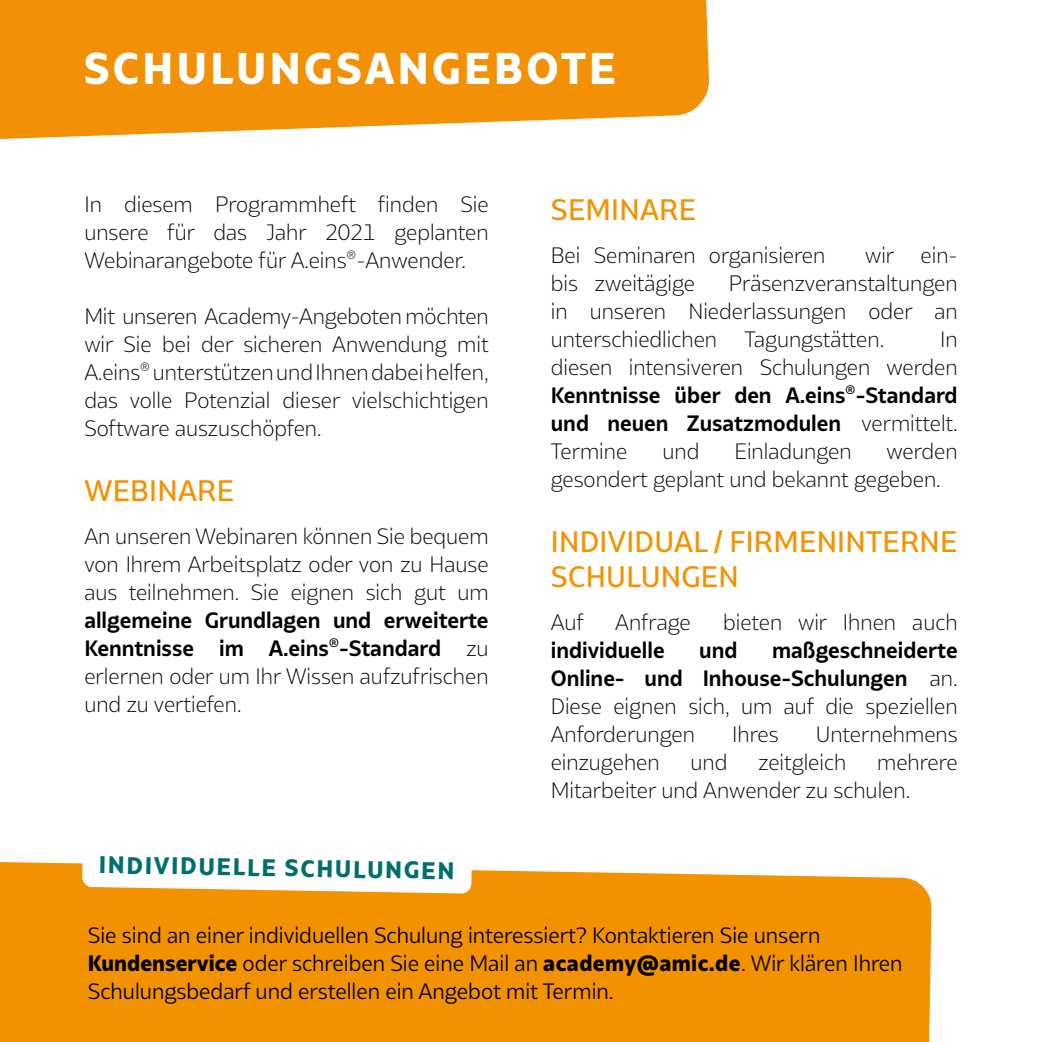
<style>
.page{position:relative;width:1042px;height:1042px;background:#fff}
.page>*{position:absolute;margin:0;border:0;box-sizing:border-box;transform-origin:0 0}
.t1{font:800 42px "Bw Glenn Sans DEMO";letter-spacing:.08em;color:#fff}
.t2{font:500 28px/35px "Bw Glenn Sans DEMO";letter-spacing:.01em;color:#f39200}
.t3{font:800 22.75px "Bw Glenn Sans DEMO";color:#006f6c}
.t4{font:300 21px/28px "Bw Glenn Sans DEMO";color:#000;text-align:justify}
.t5{font:700 21px/28px "Bw Glenn Sans DEMO";color:#000;text-align:justify}
.t6{font:21px/28px "Bw Glenn Sans DEMO";color:#000}
.s1{font-weight:300}
.s2{font-weight:700}
.s3{font-weight:800}
</style>
<div class="page">
<svg style="left:0;top:0;width:709px;height:139px;background:#f39b1c"></svg>
<div style="left:0;top:862px;width:932px;height:180px;background:#f39200"></div>
<svg style="left:82px;top:862px;width:390px;height:31px"></svg>
<h1 class="t1" style="left:84px;top:42px;width:534px">SCHULUNGSANGEBOTE</h1>
<p class="t4" style="left:84px;top:190px;width:406px">In diesem Programmheft finden Sie unsere für das Jahr 2021 geplanten Webinarangebote für A.eins®-Anwender.</p>
<p class="t4" style="left:84px;top:302px;width:406px">Mit unseren Academy-Angeboten möchten wir Sie bei der sicheren Anwendung mit A.eins® unterstützen und Ihnen dabei helfen, das volle Potenzial dieser vielschichtigen Software auszuschöpfen.</p>
<h2 class="t2" style="left:84px;top:473px;width:151px">WEBINARE</h2>
<p class="t4" style="left:84px;top:522px;width:406px">An unseren Webinaren können Sie bequem von Ihrem Arbeitsplatz oder von zu Hause aus teilnehmen. Sie eignen sich gut um</p>
<p class="t5" style="left:84px;top:606px;width:406px">allgemeine Grundlagen und erweiterte Kenntnisse im A.eins®-Standard <span class="s1">zu erlernen oder um Ihr Wissen aufzufrischen und zu vertiefen.</span></p>
<p class="t3" style="left:99px;top:850px;width:357px;rotate:1deg">INDIVIDUELLE SCHULUNGEN</p>
<h2 class="t2" style="left:551px;top:192px;width:147px">SEMINARE</h2>
<p class="t4" style="left:551px;top:241px;width:276px">Bei Seminaren organisieren</p>
<p class="t4" style="left:865px;top:241px;width:94px">wir ein-</p>
<p class="t4" style="left:551px;top:269px;width:146px">bis zweitägige</p>
<p class="t4" style="left:551px;top:269px;width:408px;text-indent:178px">Präsenzveranstaltungen in unseren Niederlassungen oder an unterschiedlichen</p>
<p class="t4" style="left:744px;top:325px;width:141px">Tagungstätten.</p>
<p class="t4" style="left:551px;top:325px;width:408px;text-align:right">In<br>diesen intensiveren Schulungen werden</p>
<p class="t5" style="left:551px;top:381px;width:408px">Kenntnisse über den A.eins®-Standard und neuen Zusatzmodulen <span class="s1">vermittelt.<br>Termine</span></p>
<p class="t4" style="left:551px;top:437px;width:408px;text-indent:336px">werden gesondert geplant und bekannt gegeben.</p>
<h2 class="t2" style="left:551px;top:524px;width:408px">INDIVIDUAL / FIRMENINTERNE<br>SCHULUNGEN</h2>
<p class="t4" style="left:551px;top:608px;width:35px">Auf</p>
<p class="t4" style="left:615px;top:608px;width:77px">Anfrage</p>
<p class="t4" style="left:723px;top:608px;width:236px">bieten wir Ihnen auch</p>
<p class="t5" style="left:551px;top:636px;width:115px">individuelle</p>
<p class="t5" style="left:699px;top:636px;width:40px">und</p>
<p class="t4" style="left:662px;top:437px;width:38px">und</p>
<p class="t4" style="left:734px;top:437px;width:119px">Einladungen</p>
<p class="t4" style="left:551px;top:636px;width:408px;text-indent:221px"><span class="s2">maßgeschneiderte Online- und Inhouse-Schulungen</span> an.<br>Diese eignen sich, um auf die speziellen Anforderungen</p>
<p class="t4" style="left:732px;top:720px;width:48px">Ihres</p>
<p class="t4" style="left:816px;top:720px;width:143px">Unternehmens</p>
<p class="t4" style="left:551px;top:748px;width:110px">einzugehen</p>
<p class="t4" style="left:690px;top:748px;width:38px">und</p>
<p class="t4" style="left:758px;top:748px;width:89px">zeitgleich</p>
<p class="t4" style="left:551px;top:748px;width:408px;text-indent:326px">mehrere<br>Mitarbeiter und Anwender zu schulen.</p>
<p class="t6" style="left:88px;top:921px;width:816px">Sie sind an einer individuellen Schulung interessiert? Kontaktieren Sie unsern<br><span class="s3">Kundenservice</span> oder schreiben Sie eine Mail an <span class="s3">academy@amic.de</span>. Wir klären Ihren<br>Schulungsbedarf und erstellen ein Angebot mit Termin.</p>
</div>
